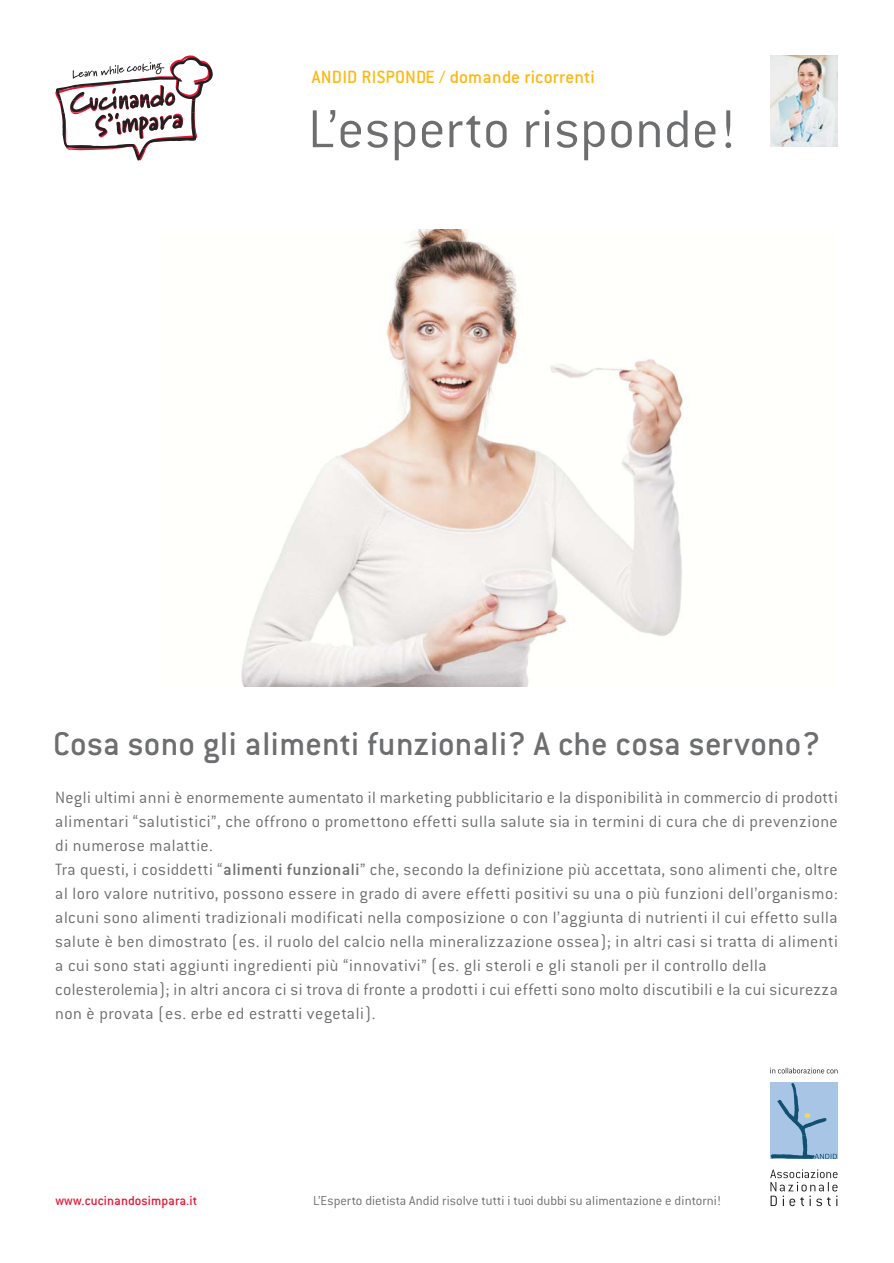
<style>
.page{position:relative;width:894px;height:1263px;background:#fff}
.page>*{position:absolute;margin:0;border:0;box-sizing:border-box;transform-origin:0 0}
.t1{font:300 58.5px "Conduit ITC";letter-spacing:.005em;color:#6d6e70}
.t2{font:500 36px "Conduit ITC";letter-spacing:.01em;color:#6d6e70}
.t3{font:500 19.5px "Conduit ITC";letter-spacing:.005em;color:#fdb813}
.t4{font:300 18px/24px "Conduit ITC";letter-spacing:.025em;color:#6d6e70}
.t5{font:300 14.25px "Conduit ITC";color:#6d6e70}
.t6{font:500 14.25px "Conduit ITC";letter-spacing:.005em;color:#e31836}
.s1{font-weight:500}
</style>
<div class="page">
<svg style="left:55px;top:55px;width:158px;height:106px"></svg>
<img style="left:241px;top:230px;width:442px;height:457px">
<img style="left:770px;top:55px;width:68px;height:92px">
<svg style="left:770px;top:1169px;width:68px;height:37px"></svg>
<div style="left:770px;top:1082px;width:67px;height:77px;background:#a9c5e5"></div>
<svg style="left:771px;top:1083px;width:66px;height:76px"></svg>
<svg style="left:770px;top:1068px;width:68px;height:5px"></svg>
<p class="t3" style="left:312px;top:69px;width:284px">ANDID RISPONDE / domande ricorrenti</p>
<p class="t1" style="left:308px;top:105px;width:428px">L’esperto risponde!</p>
<p class="t2" style="left:53px;top:729px;width:769px">Cosa sono gli alimenti funzionali? A che cosa servono?</p>
<p class="t4" style="left:55px;top:787px;width:784px">Negli ultimi anni è enormemente aumentato il marketing pubblicitario e la disponibilità in commercio di prodotti alimentari “salutistici”, che offrono o promettono effetti sulla salute sia in termini di cura che di prevenzione di numerose malattie.<br>Tra questi, i cosiddetti “<span class="s1">alimenti funzionali</span>” che, secondo la definizione più accettata, sono alimenti che, oltre al loro valore nutritivo, possono essere in grado di avere effetti positivi su una o più funzioni dell’organismo: alcuni sono alimenti tradizionali modificati nella composizione o con l’aggiunta di nutrienti il cui effetto sulla salute è ben dimostrato (es. il ruolo del calcio nella mineralizzazione ossea); in altri casi si tratta di alimenti a cui sono stati aggiunti ingredienti più “innovativi” (es. gli steroli e gli stanoli per il controllo della colesterolemia); in altri ancora ci si trova di fronte a prodotti i cui effetti sono molto discutibili e la cui sicurezza non è provata (es. erbe ed estratti vegetali).</p>
<p class="t6" style="left:55px;top:1195px;width:143px">www.cucinandosimpara.it</p>
<p class="t5" style="left:313px;top:1195px;width:409px">L’Esperto dietista Andid risolve tutti i tuoi dubbi su alimentazione e dintorni!</p>
</div>
